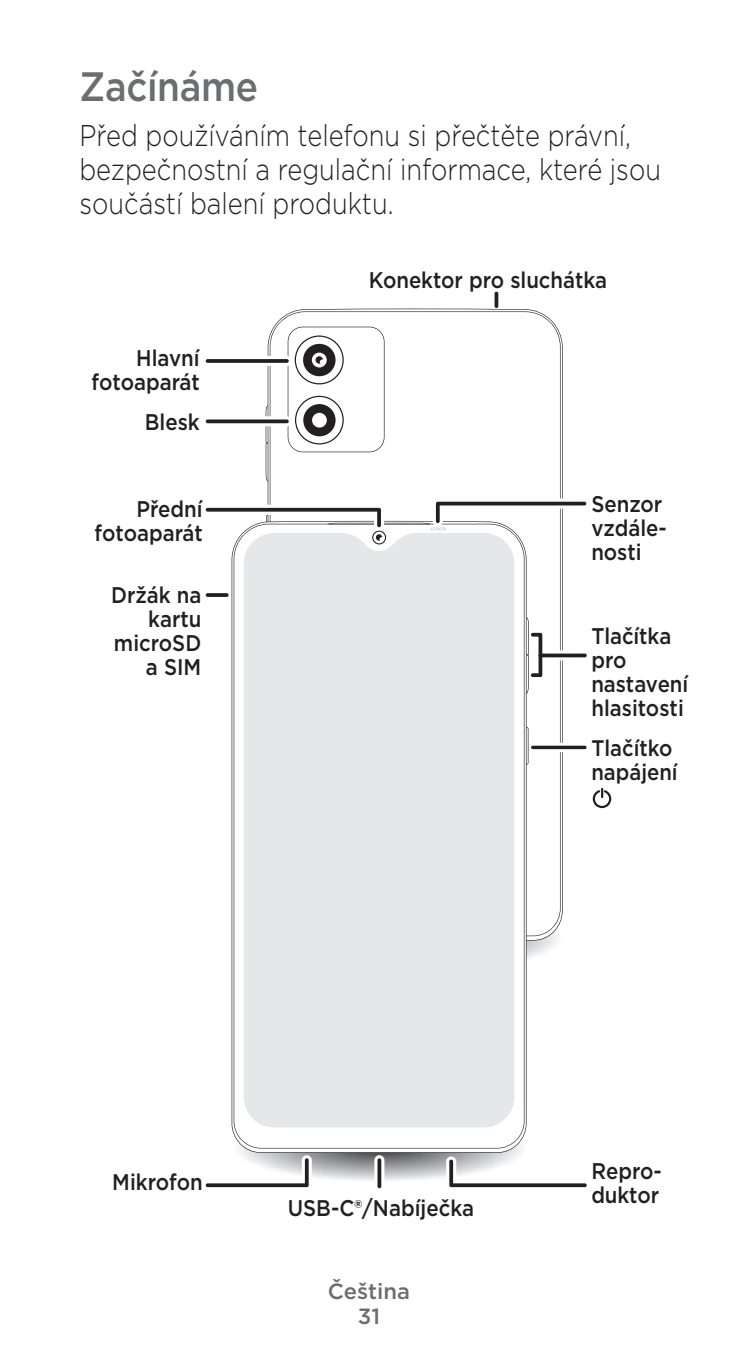
<style>
.page{position:relative;width:738px;height:1372px;background:#fff}
.page>*{position:absolute;margin:0;border:0;box-sizing:border-box;transform-origin:0 0}
.Heading_1{font:500 40.8px "Gotham";letter-spacing:-.01em;color:#6c6d70;scale:.9 1}
.Body{font:300 30px/34px "Gotham";color:#231f20;scale:.85 1}
.t1{font:500 22.8px/24px "Gotham";color:#231f20;text-align:right;scale:.9 1}
.t2{font:500 22.4px/24px "Gotham";color:#231f20;scale:.9 1}
.Footer_Language{font:500 22px "Gotham";color:#6c6d70}
</style>
<div class="page">
<img style="left:241px;top:1118px;width:286px;height:63px">
<img style="left:526px;top:908px;width:37px;height:65px">
<svg style="left:265px;top:406px;width:2px;height:75px"></svg>
<svg style="left:269px;top:311px;width:291px;height:625px"></svg>
<svg style="left:526px;top:727px;width:2px;height:38px"></svg>
<svg style="left:233px;top:553px;width:291px;height:596px"></svg>
<div style="left:243px;top:553px;width:271px;height:574px;background:#e6e7e9"></div>
<svg style="left:592px;top:788px;width:18px;height:20px"></svg>
<svg style="left:287px;top:327px;width:97px;height:125px"></svg>
<svg style="left:494px;top:292px;width:4px;height:16px"></svg>
<svg style="left:374px;top:1155px;width:10px;height:36px"></svg>
<svg style="left:377px;top:1158px;width:4px;height:30px"></svg>
<svg style="left:205px;top:593px;width:23px;height:4px"></svg>
<svg style="left:535px;top:650px;width:54px;height:10px"></svg>
<svg style="left:524px;top:617px;width:18px;height:76px"></svg>
<svg style="left:205px;top:1155px;width:106px;height:33px"></svg>
<svg style="left:446px;top:1156px;width:141px;height:32px"></svg>
<hr style="left:538px;top:654px;width:48px;height:3px;background:#231f20;border-radius:2px">
<svg style="left:531px;top:743px;width:58px;height:9px"></svg>
<hr style="left:530px;top:746px;width:56px;height:3px;background:#231f20;border-radius:2px">
<div style="left:202px;top:356px;width:90px;height:10px;background:#fff;border-radius:5px"></div>
<svg style="left:205px;top:359px;width:83px;height:4px"></svg>
<svg style="left:205px;top:499px;width:382px;height:54px"></svg>
<svg style="left:202px;top:416px;width:90px;height:10px"></svg>
<svg style="left:205px;top:419px;width:83px;height:4px"></svg>
<p class="Heading_1" style="left:79px;top:60px;width:200px">Začínáme</p>
<p class="Body" style="left:79px;top:118px;width:685px">Před používáním telefonu si přečtěte právní, bezpečnostní a regulační informace, které jsou součástí balení produktu.</p>
<p class="t1" style="left:91px;top:346px;width:122px">Hlavní fotoaparát</p>
<p class="t1" style="left:145px;top:409px;width:63px">Blesk</p>
<p class="t1" style="left:94px;top:496px;width:122px">Přední fotoaparát</p>
<p class="t1" style="left:111px;top:582px;width:102px">Držák na kartu microSD a SIM</p>
<p class="t1" style="left:368px;top:268px;width:266px">Konektor pro sluchátka</p>
<p class="t1" style="left:591px;top:491px;width:85px;text-align:left">Senzor vzdále&shy;nosti</p>
<p class="t1" style="left:591px;top:623px;width:109px;text-align:left">Tlačítka pro nastavení hlasitosti</p>
<p class="t2" style="left:591px;top:735px;width:97px">Tlačítko napájení</p>
<p class="t1" style="left:112px;top:1170px;width:102px">Mikrofon</p>
<p class="t1" style="left:287px;top:1195px;width:208px">USB-C®/Nabíječka</p>
<p class="Footer_Language" style="left:327px;top:1277px;width:84px">Čeština</p>
<p class="Footer_Language" style="left:357px;top:1302px;width:24px">31</p>
<p class="t1" style="left:591px;top:1158px;width:80px;text-align:left">Repro&shy;duktor</p>
</div>
